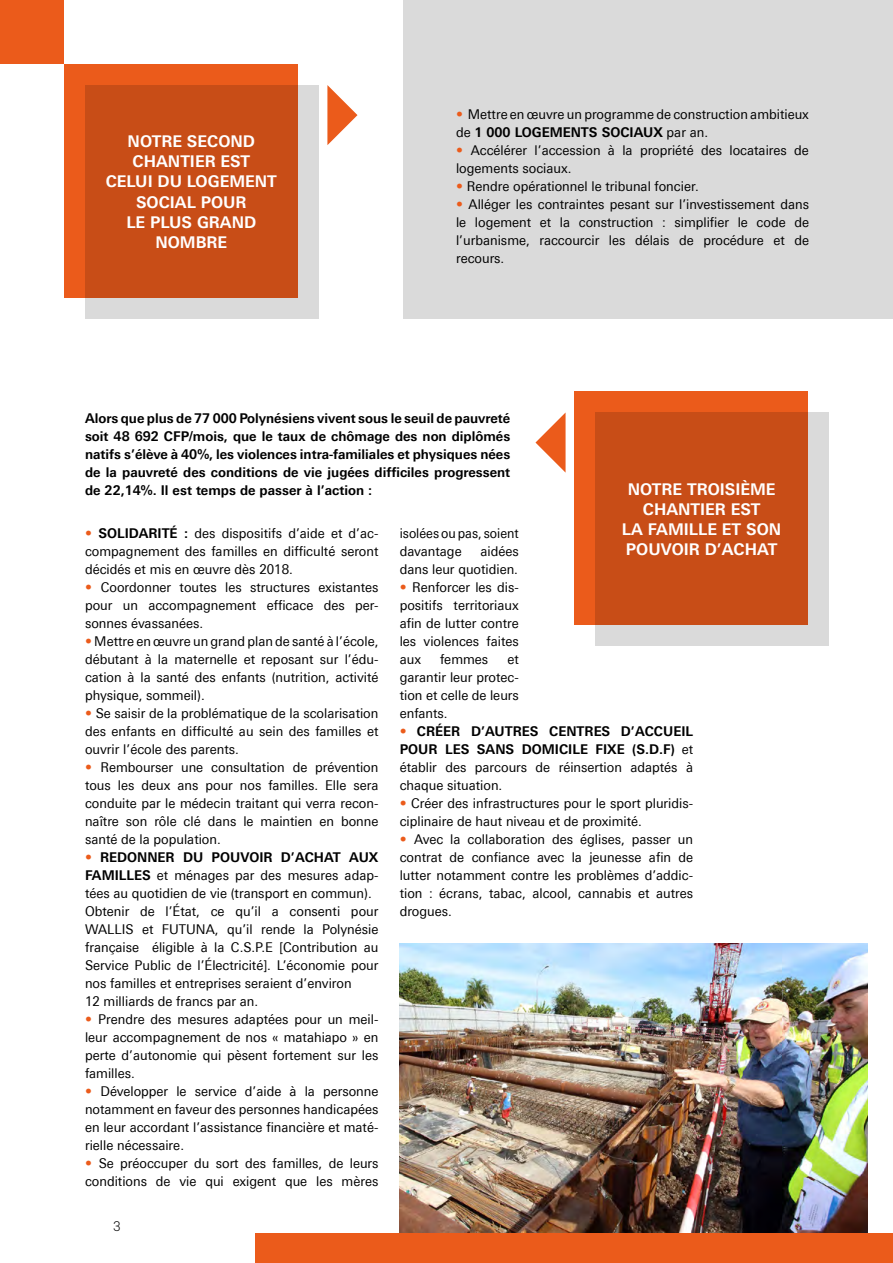
<style>
.page{position:relative;width:893px;height:1263px;background:#fff}
.page>*{position:absolute;margin:0;border:0;box-sizing:border-box;transform-origin:0 0}
.t1{font:700 16.2px/20.2px "Univers Next Pro";color:#fff;text-align:center;scale:.96 1}
.t2{font:13.5px/18px "Univers Next Pro";color:#000;text-align:justify;scale:.95 1}
.t3{font:700 13.5px/18px "Univers Next Pro";color:#000;text-align:justify;scale:.95 1}
.t4{font:13.5px/18px "Univers Next Pro";color:#000;scale:.92 1}
.t5{font:300 13.5px "Roboto";color:#000}
.s1{color:#eb5b1b}
.s2{font-weight:700}
.s3{font-weight:400;color:#eb5b1b}
.s4{font-weight:400}
</style>
<div class="page">
<img style="left:400px;top:944px;width:467px;height:289px">
<div style="left:0;top:0;width:64px;height:64px;background:#eb5b1b"></div>
<div style="left:255px;top:1233px;width:638px;height:30px;background:#eb5b1b"></div>
<div style="left:64px;top:64px;width:234px;height:234px;background:#eb5b1b"></div>
<svg style="left:85px;top:85px;width:234px;height:234px;background:#ca6032"></svg>
<svg style="left:327px;top:85px;width:30px;height:60px"></svg>
<div style="left:404px;top:0;width:489px;height:319px;background:#dadada"></div>
<div style="left:574px;top:391px;width:234px;height:234px;background:#eb5b1b"></div>
<svg style="left:595px;top:412px;width:234px;height:234px;background:#ca6032"></svg>
<svg style="left:535px;top:412px;width:31px;height:61px"></svg>
<p class="t1" style="left:106px;top:131px;width:180px">NOTRE SECOND<br>CHANTIER EST<br>CELUI DU LOGEMENT<br>SOCIAL POUR<br>LE PLUS GRAND<br>NOMBRE</p>
<p class="t2" style="left:456px;top:105px;width:373px"><span class="s1">•</span> Mettre en œuvre un programme de construction ambitieux de <span class="s2">1 000 LOGEMENTS SOCIAUX</span> par an.</p>
<p class="t2" style="left:456px;top:141px;width:373px"><span class="s1">•</span> Accélérer l’accession à la propriété des locataires de logements sociaux.</p>
<p class="t2" style="left:456px;top:177px;width:257px"><span class="s1">•</span> Rendre opérationnel le tribunal foncier.</p>
<p class="t2" style="left:456px;top:195px;width:373px"><span class="s1">•</span> Alléger les contraintes pesant sur l’investissement dans le logement et la construction : simplifier le code de l’urbanisme, raccourcir les délais de procédure et de recours.</p>
<p class="t3" style="left:85px;top:409px;width:449px">Alors que plus de 77 000 Polynésiens vivent sous le seuil de pauvreté soit 48 692 CFP/mois, que le taux de chômage des non diplômés natifs s’élève à 40%, les violences intra-familiales et physiques nées de la pauvreté des conditions de vie jugées difficiles progressent de 22,14%. Il est temps de passer à l’action :</p>
<p class="t2" style="left:85px;top:524px;width:310px"><span class="s1">•</span> <span class="s2">SOLIDARITÉ :</span> des dispositifs d’aide et d’ac&shy;compagnement des familles en difficulté seront décidés et mis en œuvre dès 2018.</p>
<p class="t2" style="left:85px;top:578px;width:310px"><span class="s1">•</span> Coordonner toutes les structures existantes pour un accompagnement efficace des per&shy;sonnes évassanées.</p>
<p class="t2" style="left:85px;top:632px;width:310px"><span class="s1">•</span> Mettre en œuvre un grand plan de santé à l’école, débutant à la maternelle et reposant sur l’édu&shy;cation à la santé des enfants (nutrition, activité physique, sommeil).</p>
<p class="t2" style="left:85px;top:704px;width:310px"><span class="s1">•</span> Se saisir de la problématique de la scolarisation des enfants en difficulté au sein des familles et ouvrir l’école des parents.</p>
<p class="t2" style="left:85px;top:758px;width:310px"><span class="s1">•</span> Rembourser une consultation de prévention tous les deux ans pour nos familles. Elle sera conduite par le médecin traitant qui verra recon&shy;naître son rôle clé dans le maintien en bonne santé de la population.</p>
<p class="t2" style="left:85px;top:848px;width:310px;text-align:left"><span class="s1">•</span> <span class="s2">REDONNER DU POUVOIR D’ACHAT AUX FAMILLES</span> et ménages par des mesures adap&shy;tées au quotidien de vie (transport en commun).<br>Obtenir de l’État, ce qu’il a consenti pour WALLIS et FUTUNA, qu’il rende la Polynésie française éligible à la C.S.P.E [Contribution au Service Public de l’Électricité]. L’économie pour nos familles et entreprises seraient d’environ<br>12 milliards de francs par an.</p>
<p class="t2" style="left:85px;top:1010px;width:310px"><span class="s1">•</span> Prendre des mesures adaptées pour un meil&shy;leur accompagnement de nos « matahiapo » en perte d’autonomie qui pèsent fortement sur les familles.</p>
<p class="t2" style="left:85px;top:1082px;width:310px"><span class="s1">•</span> Développer le service d’aide à la personne notamment en faveur des personnes handicapées en leur accordant l’assistance financière et maté&shy;rielle nécessaire.</p>
<p class="t2" style="left:85px;top:1154px;width:310px"><span class="s1">•</span> Se préoccuper du sort des familles, de leurs conditions de vie qui exigent que les mères</p>
<p class="t1" style="left:622px;top:478px;width:167px">NOTRE TROISIÈME<br>CHANTIER EST<br>LA FAMILLE ET SON<br>POUVOIR D’ACHAT</p>
<p class="t4" style="left:400px;top:524px;width:131px">isolées ou pas, soient davantage</p>
<p class="t2" style="left:400px;top:542px;width:127px;text-align:right">aidées<br>dans leur quotidien.</p>
<p class="t2" style="left:400px;top:578px;width:127px"><span class="s1">•</span> Renforcer les dis&shy;positifs territoriaux afin de lutter contre les violences faites aux</p>
<p class="t2" style="left:440px;top:650px;width:52px">femmes</p>
<p class="t2" style="left:400px;top:650px;width:127px;text-indent:108px">et garantir leur protec&shy;tion et celle de leurs enfants.</p>
<p class="t3" style="left:400px;top:722px;width:310px"><span class="s3">•</span> CRÉER D’AUTRES CENTRES D’ACCUEIL POUR LES SANS DOMICILE FIXE (S.D.F) <span class="s4">et établir des parcours de réinsertion adaptés à chaque situation.</span></p>
<p class="t2" style="left:400px;top:794px;width:310px"><span class="s1">•</span> Créer des infrastructures pour le sport pluridis&shy;ciplinaire de haut niveau et de proximité.</p>
<p class="t2" style="left:400px;top:830px;width:310px"><span class="s1">•</span> Avec la collaboration des églises, passer un contrat de confiance avec la jeunesse afin de lutter notamment contre les problèmes d’addic&shy;tion : écrans, tabac, alcool, cannabis et autres drogues.</p>
<p class="t5" style="left:113px;top:1216px;width:9px">3</p>
</div>
